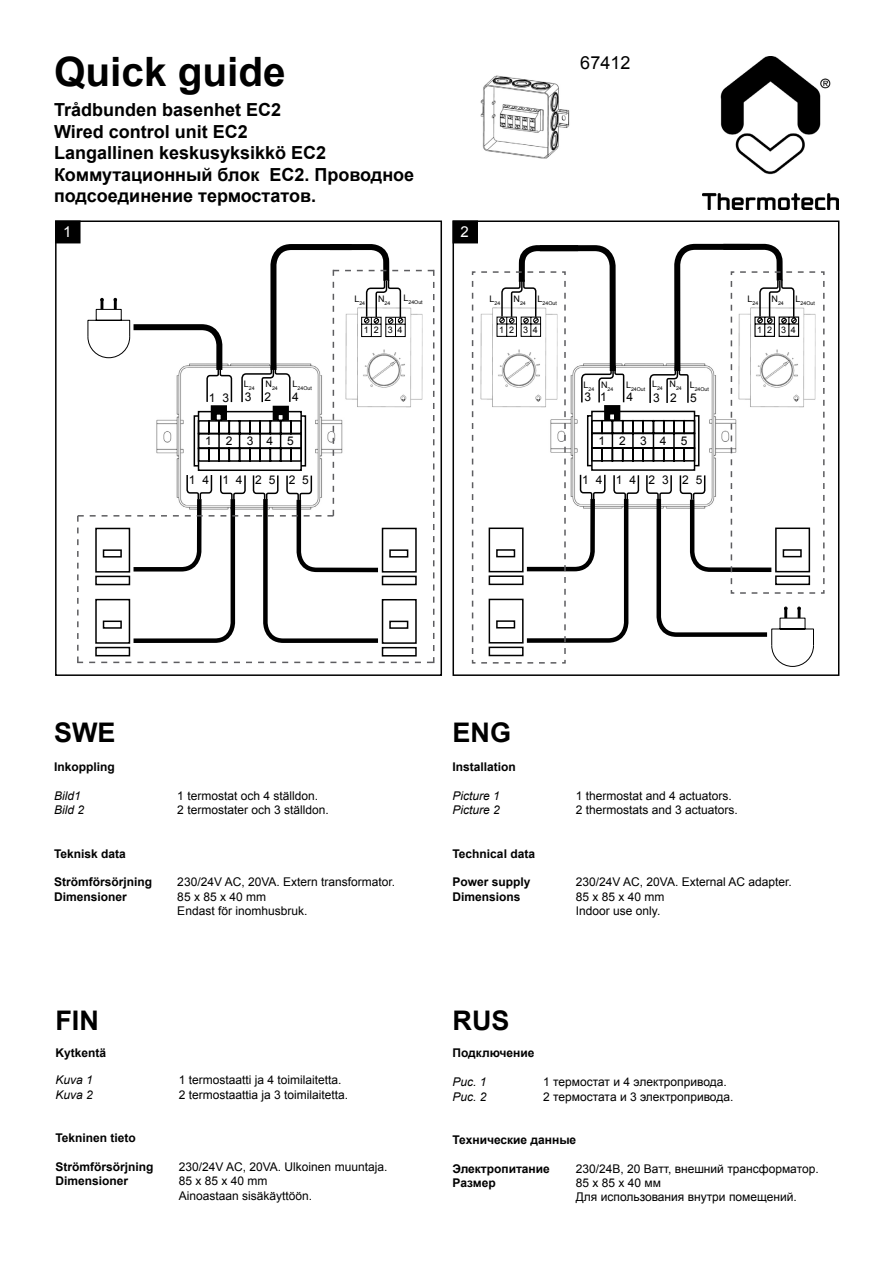
<style>
.page{position:relative;width:893px;height:1263px;background:#fff}
.page>*{position:absolute;margin:0;border:0;box-sizing:border-box;transform-origin:0 0}
.t1{font:700 40.5px "Arial";color:#000}
.t2{font:700 27px "Arial";color:#000}
.t3{font:700 18px/21.6px "Arial";color:#000}
.t4{font:18px "Arial";color:#000}
.t5{font:15px "Arial";color:#fff}
.t6{font:12px/14.4px "Arial";color:#000}
.t7{font:700 12px "Arial";color:#000}
.t8{font:italic 12px "Arial";color:#000}
.t9{font:9px "Arial";letter-spacing:.53em;color:#000}
.t10{font:5.25px "Arial";color:#000}
</style>
<div class="page">
<img style="left:703px;top:56px;width:136px;height:153px">
<div style="left:56px;top:221px;width:24px;height:22px;background:#000"></div>
<div style="left:55px;top:220px;width:26px;height:23px;border:2px solid #000"></div>
<div style="left:453px;top:221px;width:24px;height:22px;background:#000"></div>
<div style="left:452px;top:220px;width:26px;height:23px;border:2px solid #000"></div>
<div style="left:55px;top:220px;width:387px;height:456px;border:2px solid #000"></div>
<div style="left:452px;top:220px;width:387px;height:456px;border:2px solid #000"></div>
<svg style="left:471px;top:241px;width:354px;height:426px"></svg>
<img style="left:480px;top:75px;width:90px;height:84px">
<svg style="left:77px;top:241px;width:357px;height:422px"></svg>
<h1 class="t1" style="left:54px;top:44px;width:233px">Quick guide</h1>
<h3 class="t4" style="left:580px;top:51px;width:52px">67412</h3>
<h3 class="t3" style="left:54px;top:99px;width:362px">Trådbunden basenhet EC2<br>Wired control unit EC2<br>Langallinen keskusyksikkö EC2<br>Коммутационный блок EC2. Проводное подсоединение термостатов.</h3>
<p class="t5" style="left:63px;top:222px;width:10px">1</p>
<p class="t5" style="left:461px;top:222px;width:10px">2</p>
<p class="t10" style="left:354px;top:300px;width:12px"><sup>L</sup>24</p>
<p class="t10" style="left:378px;top:300px;width:14px"><sup>N</sup>24</p>
<p class="t10" style="left:403px;top:299px;width:21px"><sup>L</sup>24Out</p>
<p class="t10" style="left:489px;top:300px;width:12px"><sup>L</sup>24</p>
<p class="t10" style="left:513px;top:300px;width:14px"><sup>N</sup>24</p>
<p class="t10" style="left:537px;top:300px;width:21px"><sup>L</sup>24Out</p>
<p class="t10" style="left:747px;top:300px;width:12px"><sup>L</sup>24</p>
<p class="t10" style="left:771px;top:300px;width:14px"><sup>N</sup>24</p>
<p class="t10" style="left:795px;top:300px;width:21px"><sup>L</sup>24Out</p>
<p class="t9" style="left:364px;top:324px;width:40px">12 34</p>
<p class="t9" style="left:499px;top:324px;width:40px">12 34</p>
<p class="t9" style="left:757px;top:324px;width:40px">12 34</p>
<p class="t10" style="left:244px;top:384px;width:36px"><sup>L</sup>24 <sup>N</sup>24</p>
<p class="t10" style="left:293px;top:384px;width:21px"><sup>L</sup>24Out</p>
<p class="t6" style="left:209px;top:390px;width:22px">1 3</p>
<p class="t6" style="left:245px;top:390px;width:28px">3 2</p>
<p class="t6" style="left:292px;top:390px;width:8px">4</p>
<p class="t10" style="left:652px;top:385px;width:58px"><sup>L</sup>24 <sup>N</sup>24 <sup>L</sup>24Out</p>
<p class="t10" style="left:584px;top:385px;width:31px"><sup>L</sup>24 <sup>N</sup>24</p>
<p class="t10" style="left:626px;top:385px;width:21px"><sup>L</sup>24Out</p>
<p class="t6" style="left:585px;top:390px;width:24px">3 1</p>
<p class="t6" style="left:627px;top:390px;width:8px">4</p>
<p class="t6" style="left:653px;top:391px;width:45px">32 5</p>
<p class="t6" style="left:205px;top:434px;width:90px">12345</p>
<p class="t6" style="left:189px;top:473px;width:122px">14 14 25 25</p>
<p class="t6" style="left:598px;top:434px;width:90px">12345</p>
<p class="t6" style="left:582px;top:473px;width:122px">14 14 23 25</p>
<h2 class="t2" style="left:54px;top:715px;width:63px">SWE</h2>
<p class="t7" style="left:54px;top:759px;width:62px">Inkoppling</p>
<p class="t8" style="left:54px;top:788px;width:28px">Bild1</p>
<p class="t6" style="left:177px;top:789px;width:142px">1 termostat och 4 ställdon.</p>
<p class="t8" style="left:54px;top:802px;width:32px">Bild 2</p>
<p class="t6" style="left:177px;top:803px;width:153px">2 termostater och 3 ställdon.</p>
<p class="t7" style="left:54px;top:845px;width:73px">Teknisk data</p>
<p class="t7" style="left:54px;top:874px;width:100px">Strömförsörjning</p>
<p class="t6" style="left:177px;top:875px;width:219px">230/24V AC, 20VA. Extern transformator.</p>
<p class="t7" style="left:54px;top:888px;width:74px">Dimensioner</p>
<p class="t6" style="left:177px;top:889px;width:132px">85 x 85 x 40 mm<br>Endast för inomhusbruk.</p>
<h2 class="t2" style="left:55px;top:1003px;width:45px">FIN</h2>
<p class="t7" style="left:55px;top:1045px;width:52px">Kytkentä</p>
<p class="t8" style="left:55px;top:1072px;width:39px">Kuva 1</p>
<p class="t6" style="left:179px;top:1073px;width:164px">1 termostaatti ja 4 toimilaitetta.</p>
<p class="t8" style="left:55px;top:1087px;width:39px">Kuva 2</p>
<p class="t6" style="left:179px;top:1087px;width:171px">2 termostaattia ja 3 toimilaitetta.</p>
<p class="t7" style="left:55px;top:1130px;width:82px">Tekninen tieto</p>
<p class="t7" style="left:55px;top:1158px;width:100px">Strömförsörjning</p>
<p class="t6" style="left:179px;top:1159px;width:210px">230/24V AC, 20VA. Ulkoinen muuntaja.</p>
<p class="t7" style="left:55px;top:1173px;width:74px">Dimensioner</p>
<p class="t6" style="left:179px;top:1174px;width:135px">85 x 85 x 40 mm<br>Ainoastaan sisäkäyttöön.</p>
<h2 class="t2" style="left:452px;top:715px;width:60px">ENG</h2>
<p class="t7" style="left:452px;top:759px;width:65px">Installation</p>
<p class="t8" style="left:452px;top:788px;width:49px">Picture 1</p>
<p class="t6" style="left:576px;top:789px;width:158px">1 thermostat and 4 actuators.</p>
<p class="t8" style="left:452px;top:802px;width:49px">Picture 2</p>
<p class="t6" style="left:576px;top:803px;width:164px">2 thermostats and 3 actuators.</p>
<p class="t7" style="left:452px;top:845px;width:84px">Technical data</p>
<p class="t7" style="left:452px;top:874px;width:80px">Power supply</p>
<p class="t6" style="left:576px;top:875px;width:217px">230/24V AC, 20VA. External AC adapter.</p>
<p class="t7" style="left:452px;top:888px;width:70px">Dimensions</p>
<p class="t6" style="left:576px;top:889px;width:90px">85 x 85 x 40 mm<br>Indoor use only.</p>
<h2 class="t2" style="left:452px;top:1003px;width:58px">RUS</h2>
<p class="t7" style="left:452px;top:1045px;width:83px">Подключение</p>
<p class="t8" style="left:452px;top:1074px;width:36px">Рис. 1</p>
<p class="t6" style="left:543px;top:1075px;width:185px">1 термостат и 4 электропривода.</p>
<p class="t8" style="left:452px;top:1089px;width:36px">Рис. 2</p>
<p class="t6" style="left:543px;top:1089px;width:192px">2 термостата и 3 электропривода.</p>
<p class="t7" style="left:452px;top:1131px;width:125px">Технические данные</p>
<p class="t7" style="left:452px;top:1160px;width:99px">Электропитание</p>
<p class="t6" style="left:576px;top:1161px;width:244px">230/24В, 20 Ватт, внешний трансформатор.</p>
<p class="t7" style="left:452px;top:1175px;width:45px">Размер</p>
<p class="t6" style="left:576px;top:1176px;width:223px">85 x 85 x 40 мм<br>Для использования внутри помещений.</p>
</div>
